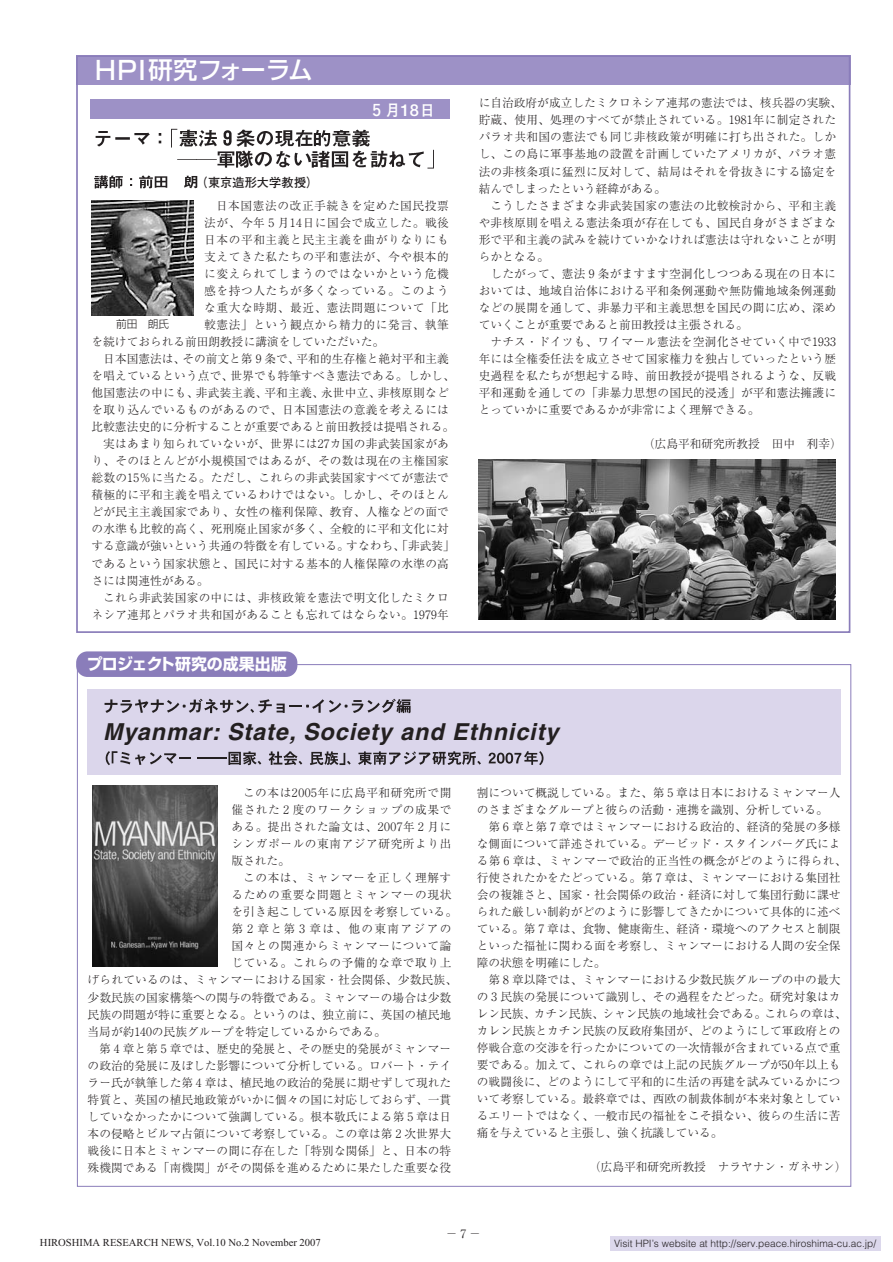
<style>
.page{position:relative;width:893px;height:1262px;background:#fff}
.page>*{position:absolute;margin:0;border:0;box-sizing:border-box;transform-origin:0 0}
.t1{font:500 24.45px "Shin Go";letter-spacing:-.025em;color:#fff}
.t2{font:italic 700 23.4px "Helvetica";color:#231f20}
.t3{font:700 16.5px "Futo Go B101";color:#fff}
.t4{font:700 15.9px "Shin Go";color:#fff}
.t5{font:700 12.15px "Futo Go B101";color:#231f20}
.t6{font:300 11.7px/17px "Ryumin";color:#231f20;text-align:justify}
.t7{font:300 11.7px/17px "Ryumin";letter-spacing:.02em;color:#231f20}
.t8{font:300 11.7px "Ryumin";letter-spacing:.045em;color:#231f20}
.t9{font:300 11.7px "Ryumin";letter-spacing:.05em;color:#231f20}
.t10{font:300 11.7px "Ryumin";letter-spacing:.11em;color:#231f20}
.t11{font:10.65px "Times New Roman";color:#231f20}
.t12{font:300 10.65px "Shin Go";color:#231f20}
.t13{font:300 10.05px "Helvetica";color:#231f20}
.s1{font-size:25.5px}
.s2{font-size:15.45px}
.s3{font-family:"Ryuumin Hankaku";font-weight:400}
</style>
<div class="page">
<div style="left:610px;top:1235px;width:270px;height:15px;background:#dcd8ec"></div>
<div style="left:76px;top:55px;width:774px;height:30px;background:#9d91c6"></div>
<img style="left:95px;top:131px;width:64px;height:16px">
<img style="left:159px;top:128px;width:73px;height:20px">
<img style="left:236px;top:129px;width:76px;height:18px">
<img style="left:312px;top:129px;width:58px;height:18px">
<img style="left:177px;top:151px;width:57px;height:17px">
<img style="left:234px;top:150px;width:76px;height:18px">
<img style="left:310px;top:149px;width:124px;height:20px">
<img style="left:94px;top:175px;width:104px;height:14px">
<div style="left:90px;top:100px;width:360px;height:19px;background:#9d91c6"></div>
<img style="left:92px;top:201px;width:102px;height:114px">
<div style="left:76px;top:651px;width:221px;height:26px;background:#8a7dba;border-radius:11px"></div>
<div style="left:88px;top:689px;width:752px;height:85px;background:#dbd6eb"></div>
<svg style="left:104px;top:698px;width:306px;height:15px"></svg>
<svg style="left:106px;top:751px;width:85px;height:14px"></svg>
<hr style="left:197px;top:757px;width:30px;height:1px;background:#231f20">
<svg style="left:228px;top:751px;width:33px;height:14px"></svg>
<svg style="left:268px;top:751px;width:34px;height:14px"></svg>
<svg style="left:310px;top:751px;width:40px;height:14px"></svg>
<svg style="left:358px;top:751px;width:123px;height:14px"></svg>
<svg style="left:488px;top:751px;width:55px;height:14px"></svg>
<img style="left:92px;top:785px;width:126px;height:182px">
<img style="left:478px;top:460px;width:357px;height:160px">
<h1 class="t1" style="left:95px;top:61px;width:219px"><span class="s1">HPI</span>研究フォーラム</h1>
<h3 class="t3" style="left:368px;top:103px;width:68px">５<span class="s2">月</span>18<span class="s2">日</span></h3>
<p class="t5" style="left:196px;top:178px;width:124px">（東京造形大学教授）</p>
<p class="t9" style="left:216px;top:202px;width:234px">日本国憲法の改正手続きを定めた国民投票</p>
<p class="t8" style="left:204px;top:219px;width:246px">法が、今年５月<span class="s3">14</span>日に国会で成立した。戦後</p>
<p class="t8" style="left:204px;top:236px;width:246px">日本の平和主義と民主主義を曲がりなりにも</p>
<p class="t8" style="left:204px;top:253px;width:246px">支えてきた私たちの平和憲法が、今や根本的</p>
<p class="t8" style="left:204px;top:270px;width:246px">に変えられてしまうのではないかという危機</p>
<p class="t8" style="left:204px;top:287px;width:246px">感を持つ人たちが多くなっている。このよう</p>
<p class="t8" style="left:204px;top:304px;width:246px">な重大な時期、最近、憲法問題について「比</p>
<p class="t8" style="left:204px;top:321px;width:246px">較憲法」という観点から精力的に発言、執筆</p>
<p class="t6" style="left:92px;top:335px;width:294px">を続けておられる前田朗教授に講演をしていただいた。</p>
<p class="t6" style="left:103px;top:352px;width:347px">日本国憲法は、その前文と第９条で、平和的生存権と絶対平和主義</p>
<p class="t6" style="left:92px;top:369px;width:365px">を唱えているという点で、世界でも特筆すべき憲法である。しかし、</p>
<p class="t7" style="left:92px;top:386px;width:359px">他国憲法の中にも、非武装主義、平和主義、永世中立、非核原則など</p>
<p class="t7" style="left:92px;top:403px;width:359px">を取り込んでいるものがあるので、日本国憲法の意義を考えるには</p>
<p class="t6" style="left:92px;top:420px;width:364px">比較憲法史的に分析することが重要であると前田教授は提唱される。</p>
<p class="t7" style="left:103px;top:437px;width:347px">実はあまり知られていないが、世界には<span class="s3">27</span>カ国の非武装国家があ</p>
<p class="t7" style="left:92px;top:454px;width:359px">り、そのほとんどが小規模国ではあるが、その数は現在の主権国家</p>
<p class="t6" style="left:92px;top:471px;width:359px">総数の<span class="s3">15</span>％に当たる。ただし、これらの非武装国家すべてが憲法で</p>
<p class="t7" style="left:92px;top:488px;width:359px">積極的に平和主義を唱えているわけではない。しかし、そのほとん</p>
<p class="t7" style="left:92px;top:505px;width:359px">どが民主主義国家であり、女性の権利保障、教育、人権などの面で</p>
<p class="t7" style="left:92px;top:522px;width:359px">の水準も比較的高く、死刑廃止国家が多く、全般的に平和文化に対</p>
<p class="t6" style="left:92px;top:539px;width:365px">する意識が強いという共通の特徴を有している。すなわち、「非武装」</p>
<p class="t7" style="left:92px;top:556px;width:359px">であるという国家状態と、国民に対する基本的人権保障の水準の高</p>
<p class="t6" style="left:92px;top:573px;width:118px">さには関連性がある。</p>
<p class="t7" style="left:103px;top:590px;width:347px">これら非武装国家の中には、非核政策を憲法で明文化したミクロ</p>
<p class="t6" style="left:92px;top:607px;width:359px">ネシア連邦とパラオ共和国があることも忘れてはならない。<span class="s3">1979</span>年</p>
<p class="t12" style="left:116px;top:320px;width:55px">前田　朗氏</p>
<h3 class="t4" style="left:87px;top:658px;width:201px">プロジェクト研究の成果出版</h3>
<p class="t7" style="left:478px;top:96px;width:365px">に自治政府が成立したミクロネシア連邦の憲法では、核兵器の実験、貯蔵、使用、処理のすべてが禁止されている。<span class="s3">1981</span>年に制定されたパラオ共和国の憲法でも同じ非核政策が明確に打ち出された。しかし、この島に軍事基地の設置を計画していたアメリカが、パラオ憲法の非核条項に猛烈に反対して、結局はそれを骨抜きにする協定を結んでしまったという経緯がある。</p>
<p class="t6" style="left:478px;top:198px;width:359px;text-indent:12px">こうしたさまざまな非武装国家の憲法の比較検討から、平和主義や非核原則を唱える憲法条項が存在しても、国民自身がさまざまな形で平和主義の試みを続けていかなければ憲法は守れないことが明らかとなる。</p>
<p class="t6" style="left:478px;top:266px;width:359px;text-indent:12px">したがって、憲法９条がますます空洞化しつつある現在の日本においては、地域自治体における平和条例運動や無防備地域条例運動などの展開を通して、非暴力平和主義思想を国民の間に広め、深めていくことが重要であると前田教授は主張される。</p>
<p class="t6" style="left:478px;top:334px;width:359px;text-indent:12px">ナチス・ドイツも、ワイマール憲法を空洞化させていく中で<span class="s3">1933</span>年には全権委任法を成立させて国家権力を独占していったという歴史過程を私たちが想起する時、前田教授が提唱されるような、反戦平和運動を通しての「非暴力思想の国民的浸透」が平和憲法擁護にとっていかに重要であるかが非常によく理解できる。</p>
<p class="t6" style="left:643px;top:436px;width:200px">（広島平和研究所教授　田中　利幸）</p>
<h2 class="t2" style="left:103px;top:722px;width:457px">Myanmar: State, Society and Ethnicity</h2>
<p class="t6" style="left:231px;top:786px;width:221px;text-indent:12px">この本は<span class="s3">2005</span>年に広島平和研究所で開催された２度のワークショップの成果である。提出された論文は、<span class="s3">2007</span>年２月にシンガポールの東南アジア研究所より出版された。</p>
<p class="t9" style="left:243px;top:874px;width:210px">この本は、ミャンマーを正しく理解す</p>
<p class="t8" style="left:231px;top:891px;width:221px">るための重要な問題とミャンマーの現状</p>
<p class="t6" style="left:231px;top:905px;width:227px">を引き起こしている原因を考察している。</p>
<p class="t10" style="left:231px;top:925px;width:221px">第２章と第３章は、他の東南アジアの</p>
<p class="t8" style="left:231px;top:942px;width:221px">国々との関連からミャンマーについて論</p>
<p class="t8" style="left:231px;top:959px;width:221px">じている。これらの予備的な章で取り上</p>
<p class="t7" style="left:88px;top:973px;width:371px">げられているのは、ミャンマーにおける国家・社会関係、少数民族、</p>
<p class="t6" style="left:88px;top:990px;width:365px">少数民族の国家構築への関与の特徴である。ミャンマーの場合は少数</p>
<p class="t6" style="left:88px;top:1007px;width:365px">民族の問題が特に重要となる。というのは、独立前に、英国の植民地</p>
<p class="t6" style="left:88px;top:1024px;width:300px">当局が約<span class="s3">140</span>の民族グループを特定しているからである。</p>
<p class="t6" style="left:99px;top:1041px;width:353px">第４章と第５章では、歴史的発展と、その歴史的発展がミャンマー</p>
<p class="t6" style="left:88px;top:1058px;width:365px">の政治的発展に及ぼした影響について分析している。ロバート・テイ</p>
<p class="t6" style="left:88px;top:1075px;width:365px">ラー氏が執筆した第４章は、植民地の政治的発展に期せずして現れた</p>
<p class="t6" style="left:88px;top:1092px;width:365px">特質と、英国の植民地政策がいかに個々の国に対応しておらず、一貫</p>
<p class="t6" style="left:88px;top:1109px;width:365px">していなかったかについて強調している。根本敬氏による第５章は日</p>
<p class="t6" style="left:88px;top:1126px;width:365px">本の侵略とビルマ占領について考察している。この章は第２次世界大</p>
<p class="t6" style="left:88px;top:1143px;width:365px">戦後に日本とミャンマーの間に存在した「特別な関係」と、日本の特</p>
<p class="t6" style="left:88px;top:1160px;width:365px">殊機関である「南機関」がその関係を進めるために果たした重要な役</p>
<p class="t6" style="left:477px;top:785px;width:365px">割について概説している。また、第５章は日本におけるミャンマー人のさまざまなグループと彼らの活動・連携を識別、分析している。</p>
<p class="t6" style="left:477px;top:819px;width:371px;text-align:left;text-indent:12px">第６章と第７章ではミャンマーにおける政治的、経済的発展の多様な側面について詳述されている。デービッド・スタインバーグ氏による第６章は、ミャンマーで政治的正当性の概念がどのように得られ、行使されたかをたどっている。第７章は、ミャンマーにおける集団社会の複雑さと、国家・社会関係の政治・経済に対して集団行動に課せられた厳しい制約がどのように影響してきたかについて具体的に述べている。第７章は、食物、健康衛生、経済・環境へのアクセスと制限といった福祉に関わる面を考察し、ミャンマーにおける人間の安全保障の状態を明確にした。</p>
<p class="t6" style="left:477px;top:972px;width:371px;text-align:left;text-indent:12px">第８章以降では、ミャンマーにおける少数民族グループの中の最大の３民族の発展について識別し、その過程をたどった。研究対象はカレン民族、カチン民族、シャン民族の地域社会である。これらの章は、カレン民族とカチン民族の反政府集団が、どのようにして軍政府との停戦合意の交渉を行ったかについての一次情報が含まれている点で重要である。加えて、これらの章では上記の民族グループが<span class="s3">50</span>年以上もの戦闘後に、どのようにして平和的に生活の再建を試みているかについて考察している。最終章では、西欧の制裁体制が本来対象としているエリートではなく、一般市民の福祉をこそ損ない、彼らの生活に苦痛を与えていると主張し、強く抗議している。</p>
<p class="t6" style="left:589px;top:1159px;width:259px">（広島平和研究所教授　ナラヤナン・ガネサン）</p>
<p class="t6" style="left:446px;top:1227px;width:37px">－<span class="s3">7</span>－</p>
<p class="t11" style="left:40px;top:1238px;width:282px">HIROSHIMA RESEARCH NEWS, Vol.10 No.2 November 2007</p>
<p class="t13" style="left:614px;top:1239px;width:263px">Visit HPI’s website at http://serv.peace.hiroshima-cu.ac.jp/</p>
</div>
